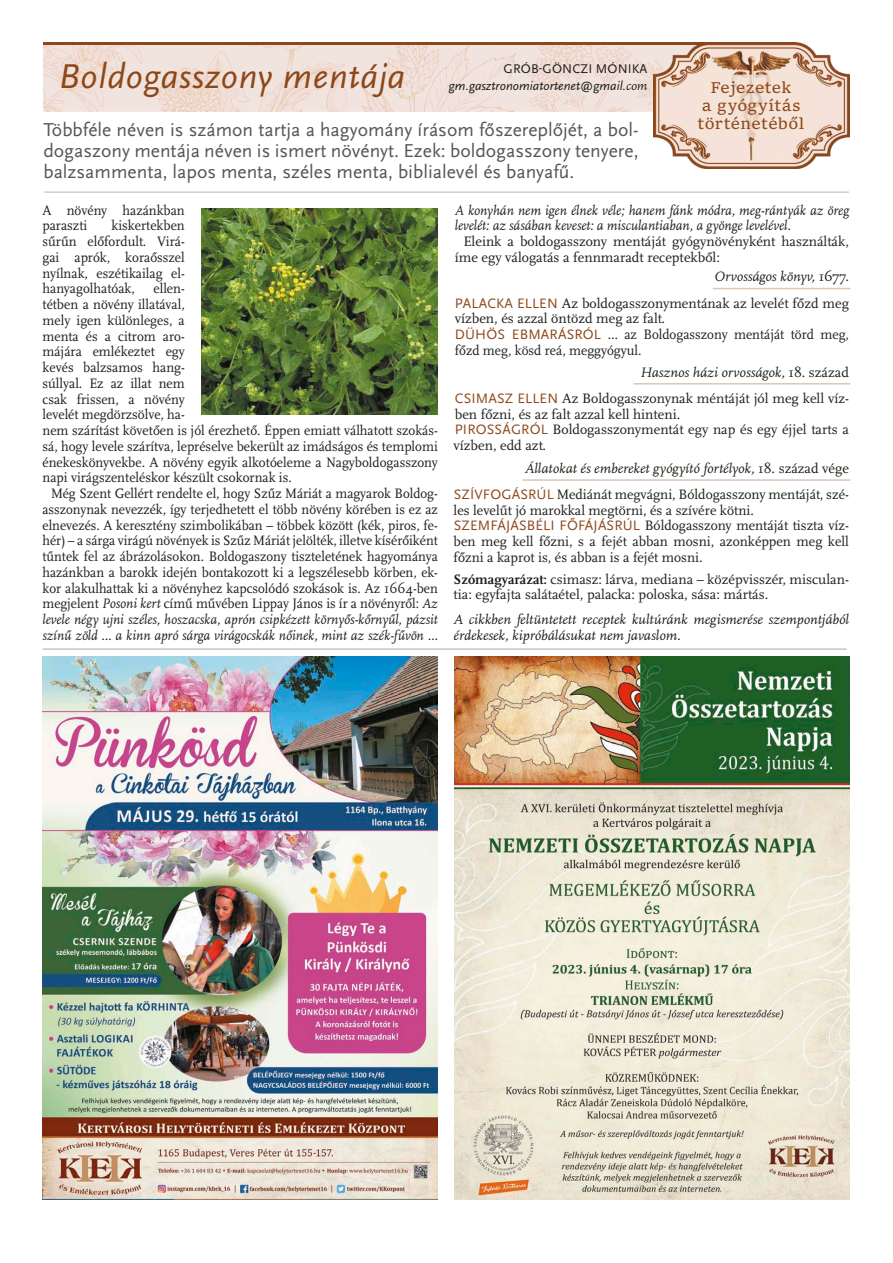
<style>
.page{position:relative;width:893px;height:1263px;background:#fff}
.page>*{position:absolute;margin:0;border:0;box-sizing:border-box;transform-origin:0 0}
.Cím_36{font:italic 36px "Scala Sans Pro";letter-spacing:.02em;color:#8d481a}
.Lead_13-15{font:19.5px/21px "Scala Sans Pro";color:#565655;text-align:justify}
.Szöveg{font:16.5px "Sitka Text";letter-spacing:.02em;color:#8d481a}
.Szöveg-2{font:14.25px/15.8px "Scala Pro";color:#1c1c1a}
.Szöveg-3{font:14.25px/15.8px "Scala Pro";color:#1c1c1a;text-align:center;scale:.94 1}
.Szöveg-4{font:14.25px/15.8px "Scala Pro";color:#1c1c1a;scale:.95 1}
.Szöveg-5{font:italic 14.25px/15.8px "Scala Pro";color:#1c1c1a}
.Szöveg-6{font:italic 14.25px/15.8px "Scala Pro";color:#1c1c1a;scale:.94 1}
.Szöveg-7{font:italic 13.2px "Scala Sans Pro";color:#1c1c1a}
.Szöveg-8{font:13.2px "Scala Sans Pro";letter-spacing:.01em;color:#1c1c1a}
.s1{font-family:"Scala Pro"}
.s2{font-style:italic}
.s3{font-style:normal}
.s4{font-family:"Scala Sans Pro";color:#8d481a}
.s5{font-weight:700}
</style>
<div class="page">
<hr style="left:44px;top:191px;width:805px;height:2px;background:#c5c5c5">
<img style="left:43px;top:45px;width:611px;height:66px">
<hr style="left:43px;top:43px;width:734px;height:2px;background:#8d481a">
<img style="left:654px;top:43px;width:195px;height:125px">
<img style="left:202px;top:209px;width:236px;height:205px">
<hr style="left:522px;top:479px;width:328px;height:2px;background:#ddc6b4">
<hr style="left:713px;top:288px;width:137px;height:1px;background:#ddc6b4">
<hr style="left:43px;top:648px;width:804px;height:2px;background:#c5c5c5">
<hr style="left:634px;top:383px;width:216px;height:1px;background:#ddc6b4">
<img style="left:43px;top:656px;width:395px;height:544px">
<img style="left:454px;top:657px;width:396px;height:543px">
<p class="Cím_36" style="left:58px;top:55px;width:348px">Boldogasszony mentája</p>
<p class="Szöveg-8" style="left:504px;top:61px;width:145px">GRÓB-GÖNCZI MÓNIKA</p>
<p class="Szöveg-7" style="left:449px;top:78px;width:200px">gm.gasztronomiatortenet@gmail.<span class="s1">com</span></p>
<p class="Szöveg" style="left:711px;top:75px;width:82px">Fejezetek</p>
<p class="Szöveg" style="left:702px;top:93px;width:100px">a gyógyítás</p>
<p class="Szöveg" style="left:697px;top:111px;width:109px">történetéből</p>
<p class="Lead_13-15" style="left:43px;top:119px;width:597px">Többféle néven is számon tartja a hagyomány írásom főszereplőjét, a bol&shy;dogaszony mentája néven is ismert növényt. Ezek: boldogasszony tenyere, balzsammenta, lapos menta, széles menta, biblialevél és banyafű.</p>
<p class="Szöveg-4" style="left:43px;top:202px;width:151px">A növény hazánkban paraszti</p>
<p class="Szöveg-4" style="left:43px;top:218px;width:151px;text-align:justify;text-indent:69px">kiskertekben sűrűn előfordult. Virá&shy;gai aprók, koraősszel nyílnak, eszétikailag el&shy;hanyagolhatóak,</p>
<p class="Szöveg-4" style="left:43px;top:281px;width:418px;text-indent:111px">ellen-<br>tétben a növény illatával,<br>mely igen különleges, a<br>menta és a citrom aro-<br>májára emlékeztet egy<br>kevés balzsamos hang-<br>súllyal. Ez az illat nem<br>csak frissen, a növény<br>levelét megdörzsölve, ha-<br>nem szárítást követően is jól érezhető. Éppen emiatt válhatott szokás&shy;sá, hogy levele szárítva, lepréselve bekerült az imádságos és templomi énekeskönyvekbe. A növény egyik alkotóeleme a Nagyboldogasszony napi virágszenteléskor készült csokornak is.</p>
<p class="Szöveg-3" style="left:43px;top:486px;width:422px">Még Szent Gellért rendelte el, hogy Szűz Máriát a magyarok Boldog&shy;asszonynak nevezzék, így terjedhetett el több növény körében is ez az elnevezés. A keresztény szimbolikában – többek között (kék, piros, fe&shy;hér) – a sárga virágú növények is Szűz Máriát jelölték, illetve kísérőiként tűntek fel az ábrázolásokon. Boldogaszony tiszteletének hagyománya hazánkban a barokk idején bontakozott ki a legszélesebb körben, ek&shy;kor alakulhattak ki a növényhez kapcsolódó szokások is. Az 1664-ben megjelent <span class="s2">Posoni kert</span> című művében Lippay János is ír a növényről: <span class="s2">Az levele négy ujni széles, hoszacska, aprón csipkézett környős-kőrnyűl, pázsit színű zöld … a kinn apró sárga virágocskák nőinek, mint az szék-fűvön …</span></p>
<p class="Szöveg-6" style="left:455px;top:202px;width:421px">A konyhán nem igen élnek véle; hanem fánk módra, meg-rántyák az öreg levelét: az sásában keveset: a misculantiaban, a gyönge levelével.</p>
<p class="Szöveg-2" style="left:455px;top:234px;width:396px;text-indent:9px">Eleink a boldogasszony mentáját gyógynövényként használták, íme egy válogatás a fennmaradt receptekből:</p>
<p class="Szöveg-5" style="left:714px;top:269px;width:136px">Orvosságos könyv, <span class="s3">1677.</span></p>
<p class="Szöveg-2" style="left:455px;top:295px;width:396px"><span class="s4">PALACKA ELLEN</span> Az boldogasszonymentának az levelét főzd meg vízben, és azzal öntözd meg az falt.</p>
<p class="Szöveg-4" style="left:455px;top:327px;width:416px"><span class="s4">DÜHÖS EBMARÁSRÓL</span> … az Boldogasszony mentáját törd meg, főzd meg, kösd reá, meggyógyul.</p>
<p class="Szöveg-5" style="left:640px;top:364px;width:210px">Hasznos házi orvosságok, <span class="s3">18. század</span></p>
<p class="Szöveg-2" style="left:455px;top:390px;width:396px"><span class="s4">CSIMASZ ELLEN</span> Az Boldogasszonynak méntáját jól meg kell víz&shy;ben főzni, és az falt azzal kell hinteni.</p>
<p class="Szöveg-2" style="left:454px;top:422px;width:397px"><span class="s4">PIROSSÁGRÓL</span> Boldogasszonymentát egy nap és egy éjjel tarts a vízben, edd azt.</p>
<p class="Szöveg-5" style="left:525px;top:461px;width:325px">Állatokat és embereket gyógyító fortélyok, <span class="s3">18. század vége</span></p>
<p class="Szöveg-2" style="left:454px;top:486px;width:397px"><span class="s4">SZÍVFOGÁSRÚL</span> Mediánát megvágni, Bóldogasszony mentáját, szé&shy;les levelűt jó marokkal megtörni, és a szívére kötni.</p>
<p class="Szöveg-2" style="left:454px;top:518px;width:397px;text-align:justify"><span class="s4">SZEMFÁJÁSBÉLI FŐFÁJÁSRÚL</span> Bóldogasszony mentáját tiszta víz&shy;ben meg kell főzni, s a fejét abban mosni, azonképpen meg kell főzni a kaprot is, és abban is a fejét mosni.</p>
<p class="Szöveg-2" style="left:454px;top:571px;width:397px"><span class="s5">Szómagyarázat:</span> csimasz: lárva, mediana – középvisszér, misculan&shy;tia: egyfajta salátaétel, palacka: poloska, sása: mártás.</p>
<p class="Szöveg-5" style="left:454px;top:612px;width:397px">A cikkben feltüntetett receptek kultúránk megismerése szempontjából érdekesek, kipróbálásukat nem javaslom.</p>
</div>
